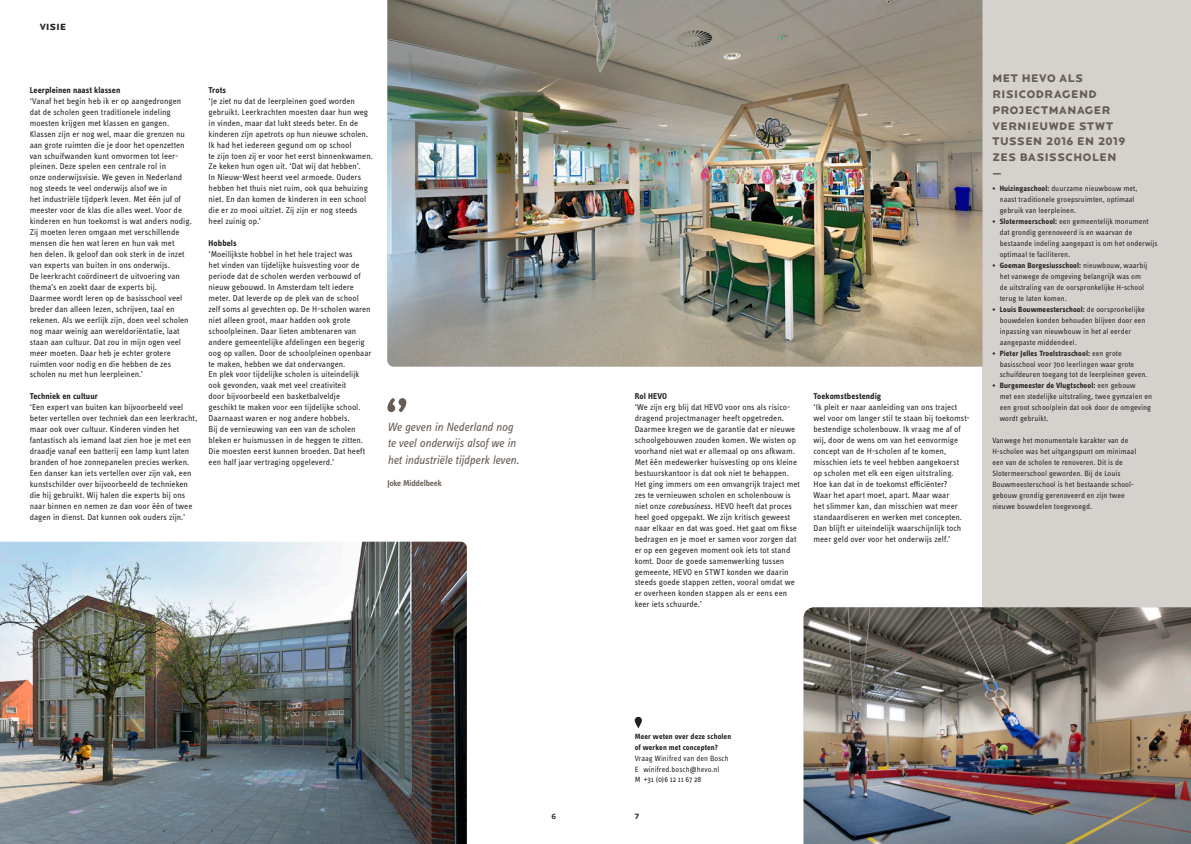
<style>
.page{position:relative;width:1191px;height:844px;background:#fff}
.page>*{position:absolute;margin:0;border:0;box-sizing:border-box;transform-origin:0 0}
.STREAMER{font:italic 12.25px/16.4px "Info Text OT";letter-spacing:-.01em;color:#675c52}
.t1{font:900 11.38px/15.8px "Locator Display";letter-spacing:.055em;color:#675c52}
.t2{font:900 9.28px "Locator Display";letter-spacing:.04em;color:#231f20}
.PLATTE_TEKST{font:8.75px/10.9px "Info OT Text";color:#231f20}
.PLATTE_TEKST-2{font:700 8.75px "Info OT Text";letter-spacing:.005em;color:#231f20}
.STREAMER-2{font:600 8.75px "Info OT Text";letter-spacing:-.02em;color:#675c52}
.t3{font:7.88px/10.9px "Info OT Text";letter-spacing:.005em;color:#231f20}
.t4{font:700 7.88px/10.9px "Info OT Text";letter-spacing:.01em;color:#231f20}
.t5{font:500 7.88px "Locator";color:#231f20}
.s1{font-family:"Info Text OT";font-style:italic}
.s2{font-weight:700}
</style>
<div class="page">
<div style="left:982px;top:0;width:209px;height:843px;background:#d5d1cc"></div>
<svg style="left:634px;top:716px;width:8px;height:12px"></svg>
<img style="left:387px;top:0;width:595px;height:366px">
<svg style="left:387px;top:398px;width:19px;height:14px"></svg>
<img style="left:0;top:541px;width:467px;height:302px">
<img style="left:803px;top:607px;width:388px;height:236px">
<p class="t2" style="left:40px;top:21px;width:28px">visiE</p>
<p class="PLATTE_TEKST-2" style="left:30px;top:84px;width:92px">Leerpleinen naast klassen</p>
<p class="PLATTE_TEKST" style="left:30px;top:95px;width:164px">‘Vanaf het begin heb ik er op aangedrongen dat de scholen geen traditionele indeling moesten krijgen met klassen en gangen.<br>Klassen zijn er nog wel, maar die grenzen nu aan grote ruimten die je door het openzetten van schuifwanden kunt omvormen tot leer&shy;pleinen. Deze spelen een centrale rol in<br>onze onderwijsvisie. We geven in Nederland nog steeds te veel onderwijs alsof we in<br>het industriële tijdperk leven. Met één juf of meester voor de klas die alles weet. Voor de kinderen en hun toekomst is wat anders nodig.<br>Zij moeten leren omgaan met verschillende mensen die hen wat leren en hun vak met</p>
<p class="PLATTE_TEKST" style="left:30px;top:248px;width:156px">hen delen. Ik geloof dan ook sterk in de inzet</p>
<p class="PLATTE_TEKST" style="left:30px;top:259px;width:160px">van experts van buiten in ons onderwijs.<br>De leerkracht coördineert de uitvoering van thema’s en zoekt daar de experts bij.<br>Daarmee wordt leren op de basisschool veel breder dan alleen lezen, schrijven, taal en rekenen. Als we eerlijk zijn, doen veel scholen nog maar weinig aan wereldoriëntatie, laat staan aan cultuur. Dat zou in mijn ogen veel meer moeten. Daar heb je echter grotere ruimten voor nodig en die hebben de zes scholen nu met hun leerpleinen.’</p>
<p class="PLATTE_TEKST-2" style="left:30px;top:391px;width:70px">Techniek en cultuur</p>
<p class="PLATTE_TEKST" style="left:30px;top:401px;width:169px">‘Een expert van buiten kan bijvoorbeeld veel beter vertellen over techniek dan een leerkracht, maar ook over cultuur. Kinderen vinden het fantastisch als iemand laat zien hoe je met een draadje vanaf een batterij een lamp kunt laten branden of hoe zonnepanelen precies werken.<br>Een danser kan iets vertellen over zijn vak, een kunstschilder over bijvoorbeeld de technieken die hij gebruikt. Wij halen die experts bij ons naar binnen en nemen ze dan voor één of twee dagen in dienst. Dat kunnen ook ouders zijn.’</p>
<p class="PLATTE_TEKST-2" style="left:209px;top:84px;width:19px">Trots</p>
<p class="PLATTE_TEKST" style="left:209px;top:95px;width:166px">‘Je ziet nu dat de leerpleinen goed worden gebruikt. Leerkrachten moesten daar hun weg in vinden, maar dat lukt steeds beter. En de kinderen zijn apetrots op hun nieuwe scholen.<br>Ik had het iedereen gegund om op school<br>te zijn toen zij er voor het eerst binnenkwamen.<br>Ze keken hun ogen uit. ‘Dat wij dat hebben’.<br>In Nieuw-West heerst veel armoede. Ouders hebben het thuis niet ruim, ook qua behuizing niet. En dan komen de kinderen in een school die er zo mooi uitziet. Zij zijn er nog steeds heel zuinig op.’</p>
<p class="PLATTE_TEKST-2" style="left:209px;top:238px;width:30px">Hobbels</p>
<p class="PLATTE_TEKST" style="left:209px;top:248px;width:164px">‘Moeilijkste hobbel in het hele traject was<br>het vinden van tijdelijke huisvesting voor de periode dat de scholen werden verbouwd of nieuw gebouwd. In Amsterdam telt iedere meter. Dat leverde op de plek van de school zelf soms al gevechten op. De H-scholen waren niet alleen groot, maar hadden ook grote schoolpleinen. Daar lieten ambtenaren van andere gemeentelijke afdelingen een begerig oog op vallen. Door de schoolpleinen openbaar te maken, hebben we dat ondervangen.<br>En plek voor tijdelijke scholen is uiteindelijk ook gevonden, vaak met veel creativiteit<br>door bijvoorbeeld een basketbalveldje<br>geschikt te maken voor een tijdelijke school.<br>Daarnaast waren er nog andere hobbels.<br>Bij de vernieuwing van een van de scholen bleken er huismussen in de heggen te zitten.<br>Die moesten eerst kunnen broeden. Dat heeft een half jaar vertraging opgeleverd.’</p>
<p class="STREAMER" style="left:387px;top:418px;width:127px">We geven in Nederland nog</p>
<p class="STREAMER" style="left:387px;top:434px;width:133px">te veel onderwijs alsof we in het industriële tijdperk leven.</p>
<p class="STREAMER-2" style="left:387px;top:477px;width:56px">Joke Middelbeek</p>
<p class="t5" style="left:551px;top:811px;width:6px">6</p>
<p class="PLATTE_TEKST-2" style="left:634px;top:391px;width:34px">Rol HEVO</p>
<p class="PLATTE_TEKST" style="left:634px;top:401px;width:167px">‘We zijn erg blij dat HEVO voor ons als risico&shy;dragend projectmanager heeft opgetreden.<br>Daarmee kregen we de garantie dat er nieuwe schoolgebouwen zouden komen. We wisten op voorhand niet wat er allemaal op ons afkwam.<br>Met één medewerker huisvesting op ons kleine bestuurskantoor is dat ook niet te behappen.<br>Het ging immers om een omvangrijk traject met zes te vernieuwen scholen en scholenbouw is niet onze <span class="s1">corebusiness</span>. HEVO heeft dat proces heel goed opgepakt. We zijn kritisch geweest naar elkaar en dat was goed. Het gaat om fikse bedragen en je moet er samen voor zorgen dat er op een gegeven moment ook iets tot stand komt. Door de goede samenwerking tussen gemeente, HEVO en STWT konden we daarin steeds goede stappen zetten, vooral omdat we er overheen konden stappen als er eens een keer iets schuurde.’</p>
<p class="PLATTE_TEKST-2" style="left:813px;top:391px;width:69px">Toekomstbestendig</p>
<p class="PLATTE_TEKST" style="left:813px;top:401px;width:157px">‘Ik pleit er naar aanleiding van ons traject wel voor om langer stil te staan bij toekomst&shy;bestendige scholenbouw. Ik vraag me af of wij, door de wens om van het eenvormige concept van de H-scholen af te komen, misschien iets te veel hebben aangekoerst op scholen met elk een eigen uitstraling.<br>Hoe kan dat in de toekomst efficiënter?<br>Waar het apart moet, apart. Maar waar<br>het slimmer kan, dan misschien wat meer standaardiseren en werken met concepten.<br>Dan blijft er uiteindelijk waarschijnlijk toch meer geld over voor het onderwijs zelf.’</p>
<p class="t1" style="left:992px;top:71px;width:134px">MET HEVO ALS<br>RISICODRAGEND<br>PROJECTMANAGER<br>VERNIEUWDE STWT<br>TUSSEN 2016 EN 2019<br>ZES BASISSCHOLEN</p>
<p class="t1" style="left:992px;top:165px;width:11px">—</p>
<p class="t3" style="left:999px;top:183px;width:139px;text-indent:-7px"><span class="s2">• Huizingaschool:</span> duurzame nieuwbouw met, naast traditionele groepsruimten, optimaal gebruik van leerpleinen.</p>
<p class="t3" style="left:999px;top:216px;width:159px;text-indent:-7px"><span class="s2">• Slotermeerschool:</span> een gemeentelijk monument dat grondig gerenoveerd is en waarvan de bestaande indeling aangepast is om het onderwijs optimaal te faciliteren.</p>
<p class="t3" style="left:999px;top:260px;width:149px;text-indent:-7px"><span class="s2">• Goeman Borgesiusschool:</span> nieuwbouw, waarbij het vanwege de omgeving belangrijk was om de uitstraling van de oorspronkelijke H-school terug te laten komen.</p>
<p class="t3" style="left:999px;top:303px;width:147px;text-indent:-7px"><span class="s2">• Louis Bouwmeesterschool:</span> de oorspronkelijke bouwdelen konden behouden blijven door een inpassing van nieuwbouw in het al eerder aangepaste middendeel.</p>
<p class="t3" style="left:999px;top:347px;width:149px;text-indent:-7px"><span class="s2">• Pieter Jelles Troelstraschool:</span> een grote basisschool voor 700 leerlingen waar grote schuifdeuren toegang tot de leerpleinen geven.</p>
<p class="t3" style="left:999px;top:380px;width:154px;text-indent:-7px"><span class="s2">• Burgemeester de Vlugtschool:</span> een gebouw<br>met een stedelijke uitstraling, twee gymzalen en een groot schoolplein dat ook door de omgeving wordt gebruikt.</p>
<p class="t3" style="left:992px;top:435px;width:145px">Vanwege het monumentale karakter van de H-scholen was het uitgangspunt om minimaal een van de scholen te renoveren. Dit is de Slotermeerschool geworden. Bij de Louis Bouwmeesterschool is het bestaande school&shy;gebouw grondig gerenoveerd en zijn twee nieuwe bouwdelen toegevoegd.</p>
<p class="t4" style="left:634px;top:730px;width:98px">Meer weten over deze scholen of werken met concepten?</p>
<p class="t3" style="left:634px;top:752px;width:96px">Vraag Winifred van den Bosch</p>
<p class="t3" style="left:634px;top:763px;width:86px">E winifred.bosch@hevo.nl</p>
<p class="t3" style="left:634px;top:774px;width:68px">M +31 (0)6 12 11 67 28</p>
<p class="t5" style="left:634px;top:811px;width:6px">7</p>
</div>
